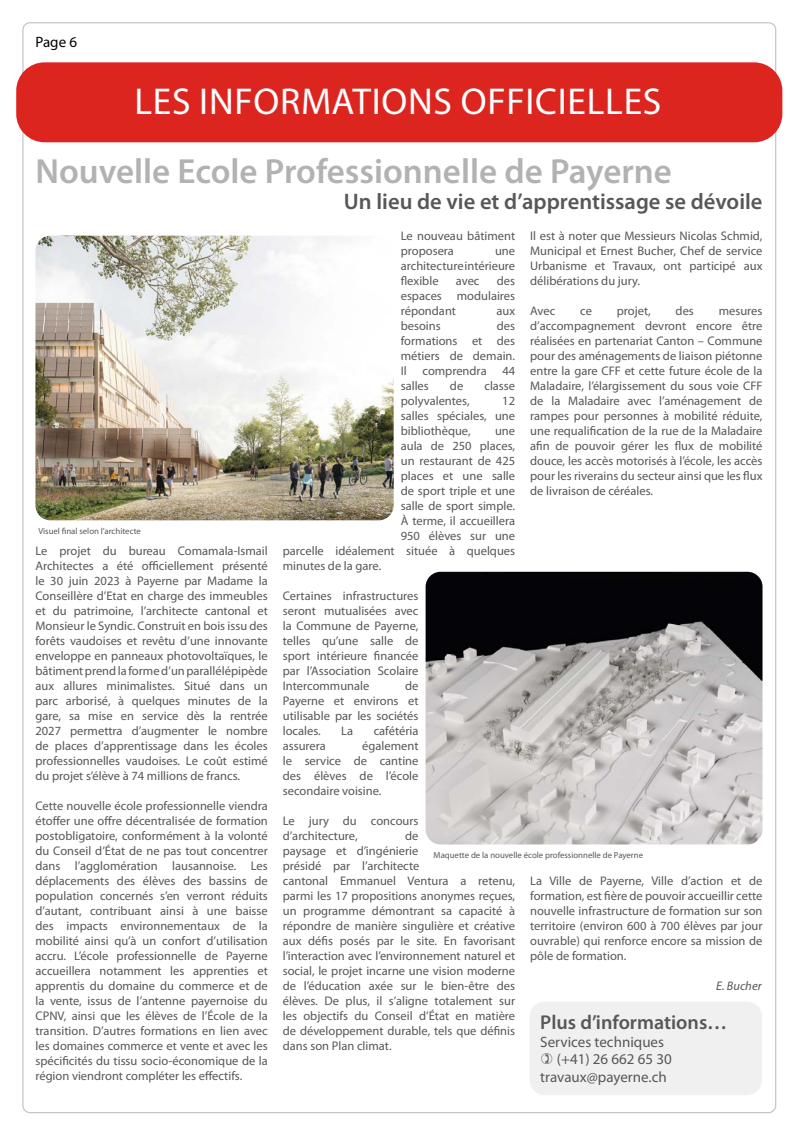
<style>
.page{position:relative;width:798px;height:1134px;background:#fff}
.page>*{position:absolute;margin:0;border:0;box-sizing:border-box;transform-origin:0 0}
.t1{font:37.5px "Myriad Pro";letter-spacing:.02em;color:#fff}
.t2{font:600 35px "Myriad Pro";color:#b3b2b2}
.t3{font:600 22.5px "Myriad Pro";color:#575756}
.t4{font:600 20px "Myriad Pro";color:#575756}
.t5{font:15px "Myriad Pro";color:#575756}
.t6{font:15px "Myriad Pro";color:#000}
.t7{font:12.5px/15px "Myriad Pro";color:#575756;text-align:justify}
.t8{font:italic 12.5px "Myriad Pro";color:#575756}
.t9{font:8.75px "Myriad Pro";color:#575756}
</style>
<div class="page">
<div style="left:16px;top:62px;width:766px;height:80px;background:#dd2520;border-radius:28px"></div>
<img style="left:425px;top:572px;width:337px;height:272px">
<img style="left:35px;top:236px;width:358px;height:284px">
<div style="left:529px;top:1002px;width:232px;height:93px;background:#f0f0f0;border-radius:15px"></div>
<p class="t6" style="left:35px;top:32px;width:43px">Page 6</p>
<h1 class="t1" style="left:134px;top:78px;width:528px">LES INFORMATIONS OFFICIELLES</h1>
<h2 class="t2" style="left:35px;top:149px;width:638px">Nouvelle Ecole Professionnelle de Payerne</h2>
<h3 class="t3" style="left:344px;top:187px;width:420px">Un lieu de vie et d’apprentissage se dévoile</h3>
<p class="t9" style="left:38px;top:526px;width:104px">Visuel final selon l’architecte</p>
<p class="t7" style="left:35px;top:543px;width:234px">Le projet du bureau Comamala-Ismail Architectes a été officiellement présenté le 30 juin 2023 à Payerne par Madame la Conseillère d’Etat en charge des immeubles et du patrimoine, l’architecte cantonal et Monsieur le Syndic. Construit en bois issu des forêts vaudoises et revêtu d’une innovante enveloppe en panneaux photovoltaïques, le bâtiment prend la forme d’un parallélépipède aux allures minimalistes. Situé dans un parc arborisé, à quelques minutes de la gare, sa mise en service dès la rentrée 2027 permettra d’augmenter le nombre de places d’apprentissage dans les écoles professionnelles vaudoises. Le coût estimé du projet s’élève à 74 millions de francs.</p>
<p class="t7" style="left:35px;top:798px;width:234px">Cette nouvelle école professionnelle viendra étoffer une offre décentralisée de formation postobligatoire, conformément à la volonté du Conseil d’État de ne pas tout concentrer dans l’agglomération lausannoise. Les déplacements des élèves des bassins de population concernés s’en verront réduits d’autant, contribuant ainsi à une baisse des impacts environnementaux de la mobilité ainsi qu’à un confort d’utilisation accru. L’école professionnelle de Payerne accueillera notamment les apprenties et apprentis du domaine du commerce et de la vente, issus de l’antenne payernoise du CPNV, ainsi que les élèves de l’École de la transition. D’autres formations en lien avec les domaines commerce et vente et avec les spécificités du tissu socio-économique de la région viendront compléter les effectifs.</p>
<p class="t7" style="left:400px;top:228px;width:116px">Le nouveau bâtiment proposera</p>
<p class="t7" style="left:400px;top:243px;width:116px;text-indent:94px">une architecture intérieure flexible</p>
<p class="t7" style="left:400px;top:273px;width:116px;text-indent:96px">des espaces modulaires répondant</p>
<p class="t7" style="left:455px;top:273px;width:25px">avec</p>
<p class="t7" style="left:496px;top:303px;width:20px">aux</p>
<p class="t7" style="left:400px;top:318px;width:116px;text-indent:96px">des formations et des métiers de demain.<br>Il comprendra 44 salles</p>
<p class="t7" style="left:400px;top:318px;width:41px">besoins</p>
<p class="t7" style="left:450px;top:378px;width:15px">de</p>
<p class="t7" style="left:484px;top:378px;width:32px">classe</p>
<p class="t7" style="left:400px;top:393px;width:70px">polyvalentes,</p>
<p class="t7" style="left:400px;top:393px;width:116px;text-indent:101px">12 salles spéciales, une bibliothèque,</p>
<p class="t7" style="left:495px;top:423px;width:22px">une</p>
<p class="t7" style="left:400px;top:438px;width:116px">aula de 250 places,</p>
<p class="t7" style="left:400px;top:453px;width:116px">un restaurant de 425</p>
<p class="t7" style="left:400px;top:468px;width:116px">places et une salle</p>
<p class="t7" style="left:400px;top:483px;width:116px">de sport triple et une</p>
<p class="t7" style="left:400px;top:498px;width:116px">salle de sport simple.</p>
<p class="t7" style="left:400px;top:513px;width:116px">À terme, il accueillera</p>
<p class="t7" style="left:400px;top:528px;width:116px">950 élèves sur une</p>
<p class="t7" style="left:283px;top:543px;width:234px">parcelle idéalement située à quelques</p>
<p class="t7" style="left:283px;top:558px;width:100px">minutes de la gare.</p>
<p class="t7" style="left:283px;top:588px;width:137px">Certaines infrastructures seront mutualisées avec la Commune de Payerne, telles qu’une salle de sport intérieure financée par l’Association Scolaire Intercommunale</p>
<p class="t7" style="left:283px;top:678px;width:137px;text-indent:122px">de Payerne et environs et utilisable par les sociétés locales.</p>
<p class="t7" style="left:341px;top:723px;width:13px">La</p>
<p class="t7" style="left:373px;top:723px;width:46px">cafétéria</p>
<p class="t7" style="left:530px;top:228px;width:234px">Il est à noter que Messieurs Nicolas Schmid, Municipal et Ernest Bucher, Chef de service Urbanisme et Travaux, ont participé aux délibérations du jury.</p>
<p class="t7" style="left:530px;top:303px;width:27px">Avec</p>
<p class="t7" style="left:580px;top:303px;width:13px">ce</p>
<p class="t7" style="left:616px;top:303px;width:35px">projet,</p>
<p class="t7" style="left:675px;top:303px;width:20px">des</p>
<p class="t7" style="left:530px;top:303px;width:234px;text-indent:188px">mesures d’accompagnement devront encore être réalisées en partenariat Canton – Commune pour des aménagements de liaison piétonne entre la gare CFF et cette future école de la Maladaire, l’élargissement du sous voie CFF de la Maladaire avec l’aménagement de rampes pour personnes à mobilité réduite, une requalification de la rue de la Maladaire afin de pouvoir gérer les flux de mobilité douce, les accès motorisés à l’école, les accès pour les riverains du secteur ainsi que les flux de livraison de céréales.</p>
<p class="t7" style="left:283px;top:738px;width:137px;text-indent:79px">également le service de cantine des élèves de l’école secondaire voisine.</p>
<p class="t7" style="left:283px;top:813px;width:137px">Le jury du concours d’architecture,</p>
<p class="t7" style="left:283px;top:738px;width:45px">assurera</p>
<p class="t7" style="left:283px;top:828px;width:234px;text-align:left;text-indent:122px">de<br>paysage et d’ingénierie<br>présidé par l’architecte<br>cantonal Emmanuel Ventura a retenu, parmi les 17 propositions anonymes reçues, un programme démontrant sa capacité à répondre de manière singulière et créative aux défis posés par le site. En favorisant l’interaction avec l’environnement naturel et social, le projet incarne une vision moderne de l’éducation axée sur le bien-être des élèves. De plus, il s’aligne totalement sur les objectifs du Conseil d’État en matière de développement durable, tels que définis dans son Plan climat.</p>
<p class="t9" style="left:433px;top:850px;width:211px">Maquette de la nouvelle école professionnelle de Payerne</p>
<p class="t7" style="left:530px;top:873px;width:234px">La Ville de Payerne, Ville d’action et de formation, est fière de pouvoir accueillir cette nouvelle infrastructure de formation sur son territoire (environ 600 à 700 élèves par jour ouvrable) qui renforce encore sa mission de pôle de formation.</p>
<p class="t8" style="left:716px;top:978px;width:47px">E. Bucher</p>
<h3 class="t4" style="left:540px;top:1010px;width:188px">Plus d’informations…</h3>
<p class="t5" style="left:540px;top:1033px;width:125px">Services techniques</p>
<p class="t5" style="left:556px;top:1050px;width:116px">(+41) 26 662 65 30</p>
<p class="t5" style="left:540px;top:1068px;width:128px">travaux@payerne.ch</p>
</div>
